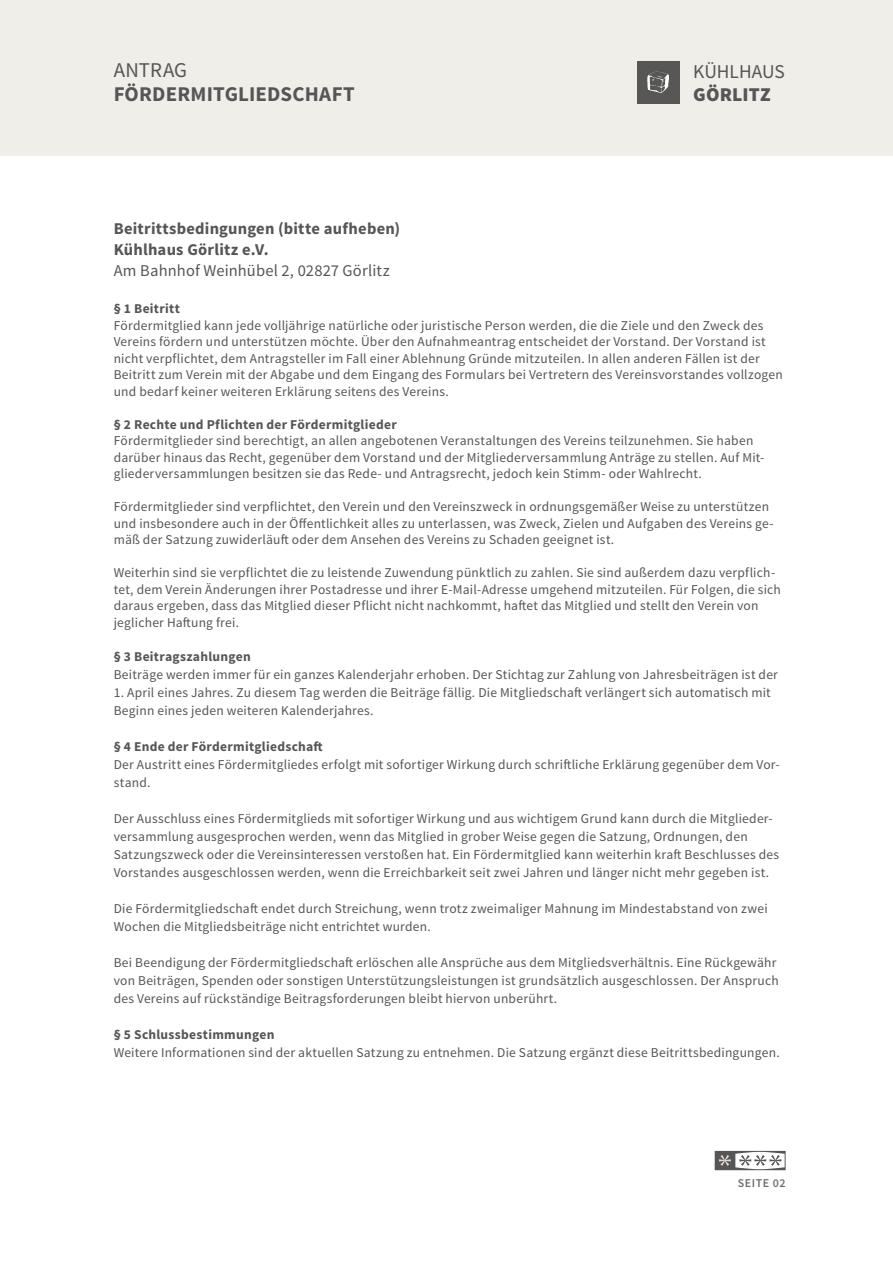
<style>
.page{position:relative;width:893px;height:1263px;background:#fff}
.page>*{position:absolute;margin:0;border:0;box-sizing:border-box;transform-origin:0 0}
.t1{font:700 21px "Source Sans Pro";letter-spacing:.01em;color:#575656}
.t2{font:21px "Source Sans Pro";color:#575656}
.t3{font:19.65px "Source Sans Pro";color:#575656}
.t4{font:900 19.65px "Source Sans Pro";letter-spacing:.01em;color:#575656}
.t5{font:700 16.5px/21px "Source Sans Pro";letter-spacing:.015em;color:#575656}
.t6{font:16.5px "Source Sans Pro";letter-spacing:.005em;color:#575656}
.t7{font:13.5px/16.5px "Source Sans Pro";letter-spacing:.015em;color:#575656}
.t8{font:700 13.5px "Source Sans Pro";letter-spacing:.02em;color:#575656}
.t9{font:600 12px "Source Sans Pro";letter-spacing:.05em;color:#706f6f}
</style>
<div class="page">
<div style="left:0;top:0;width:893px;height:155px;background:#efeee9"></div>
<div style="left:637px;top:62px;width:42px;height:42px;background:#575756"></div>
<svg style="left:647px;top:71px;width:22px;height:22px"></svg>
<svg style="left:715px;top:1151px;width:71px;height:19px"></svg>
<h1 class="t2" style="left:114px;top:57px;width:75px">ANTRAG</h1>
<h1 class="t1" style="left:114px;top:81px;width:243px">FÖRDERMITGLIEDSCHAFT</h1>
<h2 class="t3" style="left:693px;top:60px;width:93px">KÜHLHAUS</h2>
<h2 class="t4" style="left:693px;top:82px;width:79px">GÖRLITZ</h2>
<p class="t5" style="left:114px;top:218px;width:288px">Beitrittsbedingungen (bitte aufheben)<br>Kühlhaus Görlitz e.V.</p>
<p class="t6" style="left:114px;top:260px;width:277px">Am Bahnhof Weinhübel 2, 02827 Görlitz</p>
<p class="t8" style="left:114px;top:300px;width:68px">§ 1 Beitritt</p>
<p class="t7" style="left:114px;top:317px;width:671px">Fördermitglied kann jede volljährige natürliche oder juristische Person werden, die die Ziele und den Zweck des Vereins fördern und unterstützen möchte. Über den Aufnahmeantrag entscheidet der Vorstand. Der Vorstand ist nicht verpflichtet, dem Antragsteller im Fall einer Ablehnung Gründe mitzuteilen. In allen anderen Fällen ist der Beitritt zum Verein mit der Abgabe und dem Eingang des Formulars bei Vertretern des Vereinsvorstandes vollzogen und bedarf keiner weiteren Erklärung seitens des Vereins.</p>
<p class="t8" style="left:114px;top:415px;width:284px">§ 2 Rechte und Pflichten der Fördermitglieder</p>
<p class="t7" style="left:114px;top:432px;width:652px">Fördermitglieder sind berechtigt, an allen angebotenen Veranstaltungen des Vereins teilzunehmen. Sie haben darüber hinaus das Recht, gegenüber dem Vorstand und der Mitgliederversammlung Anträge zu stellen. Auf Mit&shy;gliederversammlungen besitzen sie das Rede- und Antragsrecht, jedoch kein Stimm- oder Wahlrecht.</p>
<p class="t7" style="left:114px;top:498px;width:661px">Fördermitglieder sind verpflichtet, den Verein und den Vereinszweck in ordnungsgemäßer Weise zu unterstützen und insbesondere auch in der Öffentlichkeit alles zu unterlassen, was Zweck, Zielen und Aufgaben des Vereins ge&shy;mäß der Satzung zuwiderläuft oder dem Ansehen des Vereins zu Schaden geeignet ist.</p>
<p class="t7" style="left:114px;top:564px;width:669px">Weiterhin sind sie verpflichtet die zu leistende Zuwendung pünktlich zu zahlen. Sie sind außerdem dazu verpflich&shy;tet, dem Verein Änderungen ihrer Postadresse und ihrer E-Mail-Adresse umgehend mitzuteilen. Für Folgen, die sich daraus ergeben, dass das Mitglied dieser Pflicht nicht nachkommt, haftet das Mitglied und stellt den Verein von jeglicher Haftung frei.</p>
<p class="t8" style="left:114px;top:648px;width:139px">§ 3 Beitragszahlungen</p>
<p class="t7" style="left:114px;top:666px;width:666px">Beiträge werden immer für ein ganzes Kalenderjahr erhoben. Der Stichtag zur Zahlung von Jahresbeiträgen ist der</p>
<p class="t7" style="left:114px;top:684px;width:659px;line-height:18px">1. April eines Jahres. Zu diesem Tag werden die Beiträge fällig. Die Mitgliedschaft verlängert sich automatisch mit<br>Beginn eines jeden weiteren Kalenderjahres.</p>
<p class="t8" style="left:114px;top:738px;width:211px">§ 4 Ende der Fördermitgliedschaft</p>
<p class="t7" style="left:114px;top:756px;width:667px;line-height:18px">Der Austritt eines Fördermitgliedes erfolgt mit sofortiger Wirkung durch schriftliche Erklärung gegenüber dem Vor&shy;stand.</p>
<p class="t7" style="left:114px;top:810px;width:667px;line-height:18px">Der Ausschluss eines Fördermitglieds mit sofortiger Wirkung und aus wichtigem Grund kann durch die Mitglieder&shy;versammlung ausgesprochen werden, wenn das Mitglied in grober Weise gegen die Satzung, Ordnungen, den Satzungszweck oder die Vereinsinteressen verstoßen hat. Ein Fördermitglied kann weiterhin kraft Beschlusses des Vorstandes ausgeschlossen werden, wenn die Erreichbarkeit seit zwei Jahren und länger nicht mehr gegeben ist.</p>
<p class="t7" style="left:114px;top:900px;width:655px;line-height:18px">Die Fördermitgliedschaft endet durch Streichung, wenn trotz zweimaliger Mahnung im Mindestabstand von zwei<br>Wochen die Mitgliedsbeiträge nicht entrichtet wurden.</p>
<p class="t7" style="left:114px;top:954px;width:667px;line-height:18px">Bei Beendigung der Fördermitgliedschaft erlöschen alle Ansprüche aus dem Mitgliedsverhältnis. Eine Rückgewähr von Beiträgen, Spenden oder sonstigen Unterstützungsleistungen ist grundsätzlich ausgeschlossen. Der Anspruch des Vereins auf rückständige Beitragsforderungen bleibt hiervon unberührt.</p>
<p class="t8" style="left:114px;top:1026px;width:162px">§ 5 Schlussbestimmungen</p>
<p class="t7" style="left:114px;top:1044px;width:667px">Weitere Informationen sind der aktuellen Satzung zu entnehmen. Die Satzung ergänzt diese Beitrittsbedingungen.</p>
<p class="t9" style="left:738px;top:1175px;width:49px">SEITE 02</p>
</div>
